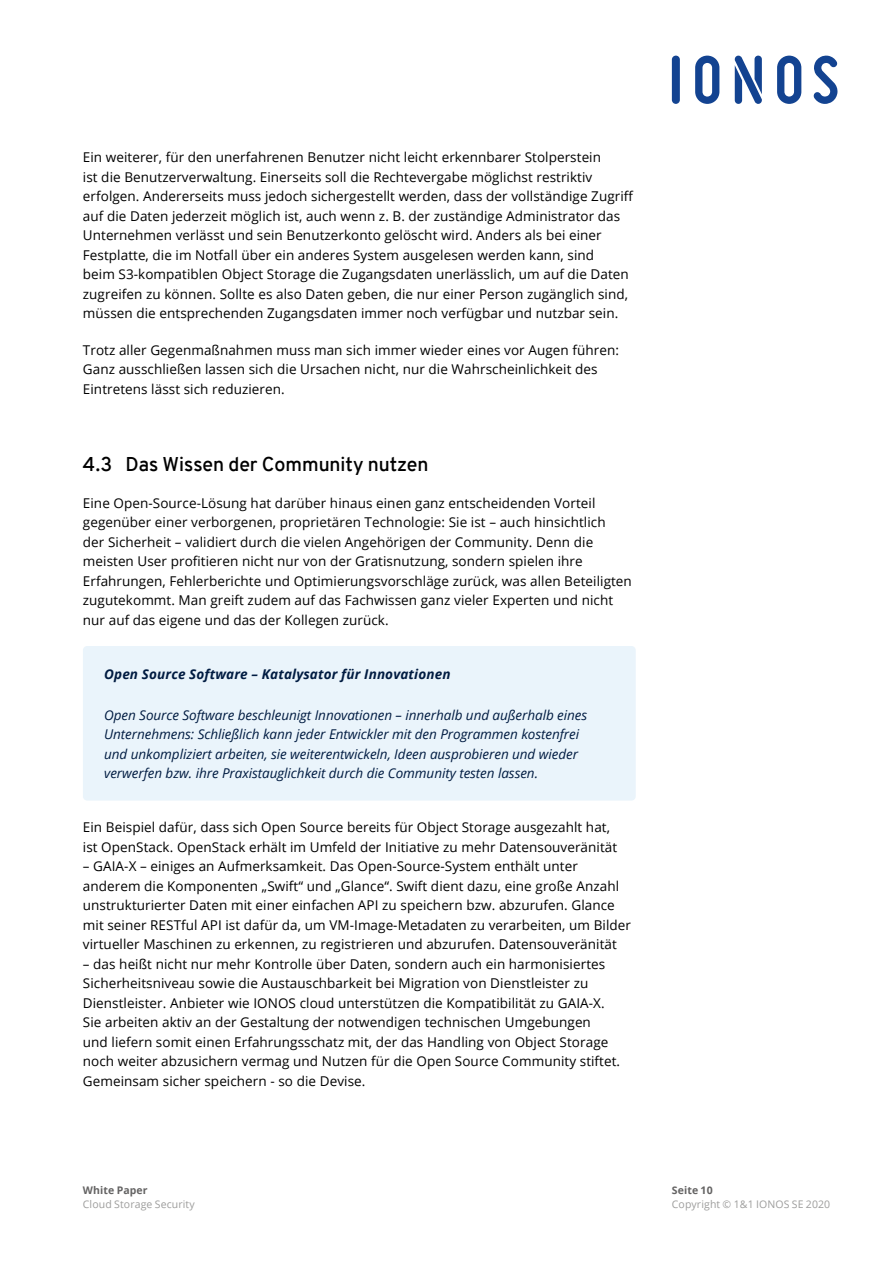
<style>
.page{position:relative;width:893px;height:1263px;background:#fff}
.page>*{position:absolute;margin:0;border:0;box-sizing:border-box;transform-origin:0 0}
.Subhead{font:600 19.5px "Overpass";color:#000}
.Floating_Text{font:13.5px/19.5px "Open Sans";letter-spacing:.005em;color:#000}
.Floating_Text_Commen{font:italic 13.5px/19.5px "Open Sans";letter-spacing:-.005em;color:#001b41}
.Floating_Text_Commen-2{font:italic 700 13.5px "Open Sans";letter-spacing:.01em;color:#001b41}
.t1{font:10.5px "Open Sans";letter-spacing:.01em;color:#9d9d9c}
.t2{font:700 10.5px "Open Sans";letter-spacing:.01em;color:#646363}
</style>
<div class="page">
<svg style="left:813px;top:55px;width:25px;height:49px"></svg>
<svg style="left:777px;top:56px;width:24px;height:48px"></svg>
<svg style="left:735px;top:56px;width:27px;height:48px"></svg>
<svg style="left:695px;top:56px;width:24px;height:48px"></svg>
<svg style="left:672px;top:56px;width:8px;height:48px"></svg>
<div style="left:83px;top:646px;width:553px;height:154px;background:#eaf4fb;border-radius:4px"></div>
<p class="Floating_Text" style="left:83px;top:147px;width:552px">Ein weiterer, für den unerfahrenen Benutzer nicht leicht erkennbarer Stolperstein<br>ist die Benutzerverwaltung. Einerseits soll die Rechtevergabe möglichst restriktiv erfolgen. Andererseits muss jedoch sichergestellt werden, dass der vollständige Zugriff auf die Daten jederzeit möglich ist, auch wenn z. B. der zuständige Administrator das Unternehmen verlässt und sein Benutzerkonto gelöscht wird. Anders als bei einer Festplatte, die im Notfall über ein anderes System ausgelesen werden kann, sind<br>beim S3-kompatiblen Object Storage die Zugangsdaten unerlässlich, um auf die Daten zugreifen zu können. Sollte es also Daten geben, die nur einer Person zugänglich sind, müssen die entsprechenden Zugangsdaten immer noch verfügbar und nutzbar sein.</p>
<p class="Floating_Text" style="left:83px;top:340px;width:538px">Trotz aller Gegenmaßnahmen muss man sich immer wieder eines vor Augen führen:<br>Ganz ausschließen lassen sich die Ursachen nicht, nur die Wahrscheinlichkeit des<br>Eintretens lässt sich reduzieren.</p>
<p class="Subhead" style="left:83px;top:450px;width:347px">4.3 Das Wissen der Community nutzen</p>
<p class="Floating_Text" style="left:83px;top:493px;width:550px">Eine Open-Source-Lösung hat darüber hinaus einen ganz entscheidenden Vorteil gegenüber einer verborgenen, proprietären Technologie: Sie ist – auch hinsichtlich<br>der Sicherheit – validiert durch die vielen Angehörigen der Community. Denn die meisten User profitieren nicht nur von der Gratisnutzung, sondern spielen ihre Erfahrungen, Fehlerberichte und Optimierungsvorschläge zurück, was allen Beteiligten zugutekommt. Man greift zudem auf das Fachwissen ganz vieler Experten und nicht nur auf das eigene und das der Kollegen zurück.</p>
<p class="Floating_Text_Commen-2" style="left:104px;top:665px;width:348px">Open Source Software – Katalysator für Innovationen</p>
<p class="Floating_Text_Commen" style="left:104px;top:705px;width:485px">Open Source Software beschleunigt Innovationen – innerhalb und außerhalb eines Unternehmens: Schließlich kann jeder Entwickler mit den Programmen kostenfrei und unkompliziert arbeiten, sie weiterentwickeln, Ideen ausprobieren und wieder verwerfen bzw. ihre Praxistauglichkeit durch die Community testen lassen.</p>
<p class="Floating_Text" style="left:83px;top:817px;width:536px">Ein Beispiel dafür, dass sich Open Source bereits für Object Storage ausgezahlt hat, ist OpenStack. OpenStack erhält im Umfeld der Initiative zu mehr Datensouveränität</p>
<p class="Floating_Text" style="left:83px;top:856px;width:550px">– GAIA-X – einiges an Aufmerksamkeit. Das Open-Source-System enthält unter anderem die Komponenten „Swift“ und „Glance“. Swift dient dazu, eine große Anzahl unstrukturierter Daten mit einer einfachen API zu speichern bzw. abzurufen. Glance mit seiner RESTful API ist dafür da, um VM-Image-Metadaten zu verarbeiten, um Bilder virtueller Maschinen zu erkennen, zu registrieren und abzurufen. Datensouveränität</p>
<p class="Floating_Text" style="left:83px;top:954px;width:539px">– das heißt nicht nur mehr Kontrolle über Daten, sondern auch ein harmonisiertes Sicherheitsniveau sowie die Austauschbarkeit bei Migration von Dienstleister zu Dienstleister. Anbieter wie IONOS cloud unterstützen die Kompatibilität zu GAIA-X.<br>Sie arbeiten aktiv an der Gestaltung der notwendigen technischen Umgebungen<br>und liefern somit einen Erfahrungsschatz mit, der das Handling von Object Storage noch weiter abzusichern vermag und Nutzen für die Open Source Community stiftet.<br>Gemeinsam sicher speichern - so die Devise.</p>
<p class="t2" style="left:83px;top:1182px;width:66px">White Paper</p>
<p class="t2" style="left:672px;top:1182px;width:42px">Seite 10</p>
<p class="t1" style="left:83px;top:1197px;width:113px">Cloud Storage Security</p>
<p class="t1" style="left:672px;top:1197px;width:160px">Copyright © 1&amp;1 IONOS SE 2020</p>
</div>
